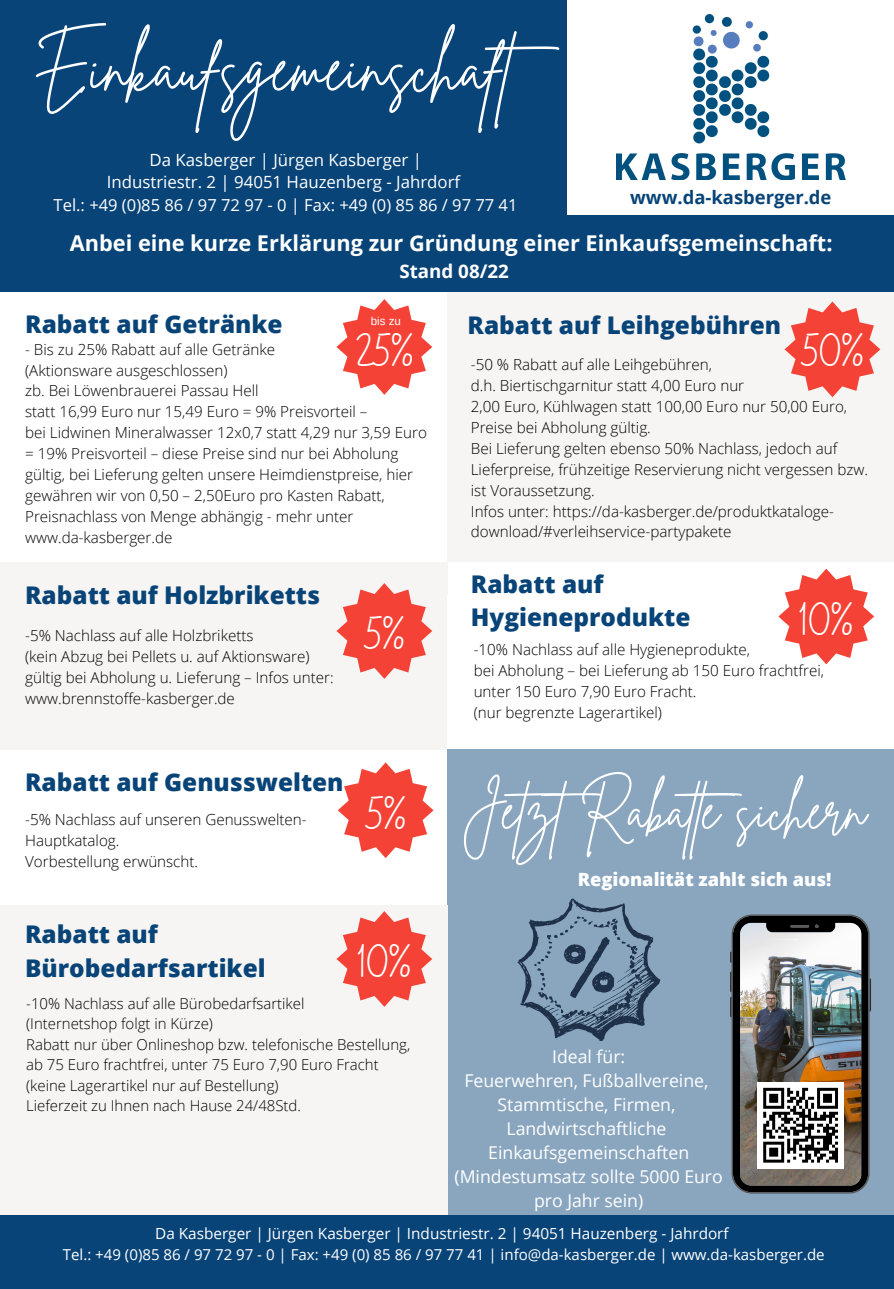
<style>
.page{position:relative;width:894px;height:1289px;background:#fff}
.page>*{position:absolute;margin:0;border:0;box-sizing:border-box;transform-origin:0 0}
.t1{font:66.45px "Brittany Signature";color:#fff}
.t2{font:53.7px "Brittany Signature";color:#fff}
.t3{font:46.05px "Buffalo";color:#fff}
.t4{font:800 24.3px/33.8px "Open Sans";color:#084478}
.t5{font:700 21.75px "Open Sans";color:#fff}
.t6{font:700 18.75px "Open Sans";color:#fff}
.t7{font:700 18.45px "Open Sans";color:#084478}
.t8{font:800 18.3px "Open Sans";color:#fff}
.t9{font:17.7px/23.9px "Open Sans";color:#fff;text-align:center}
.t10{font:16.8px/22.5px "Open Sans";color:#fff;text-align:center}
.t11{font:16.5px "Open Sans";color:#fff}
.t12{font:15.3px "Open Sans";color:#fff}
.t13{font:300 15.15px/20.9px "Open Sans";color:#000}
.t14{font:300 15px/20.5px "Open Sans";color:#000}
.t15{font:15px "Open Sans";color:#fff}
.t16{font:11.55px "Arimo";color:#fff}
</style>
<div class="page">
<div style="left:0;top:0;width:893px;height:292px;background:#084478"></div>
<div style="left:567px;top:0;width:326px;height:214px;background:#fff"></div>
<img style="left:616px;top:15px;width:229px;height:164px">
<div style="left:0;top:561px;width:447px;height:188px;background:#f6f5f3"></div>
<div style="left:447px;top:749px;width:446px;height:465px;background:#8aa6bf"></div>
<div style="left:447px;top:292px;width:446px;height:269px;background:#f6f5f3"></div>
<div style="left:0;top:1214px;width:893px;height:74px;background:#084478"></div>
<img style="left:730px;top:914px;width:140px;height:279px">
<div style="left:0;top:904px;width:447px;height:310px;background:#f6f5f3"></div>
<svg style="left:517px;top:898px;width:143px;height:142px"></svg>
<svg style="left:336px;top:299px;width:96px;height:96px"></svg>
<div style="left:360px;top:324px;width:47px;height:46px;background:#f44336"></div>
<svg style="left:336px;top:583px;width:96px;height:95px"></svg>
<div style="left:360px;top:608px;width:47px;height:46px;background:#f44336"></div>
<svg style="left:336px;top:911px;width:96px;height:95px"></svg>
<div style="left:360px;top:935px;width:47px;height:47px;background:#f44336"></div>
<svg style="left:784px;top:301px;width:96px;height:96px"></svg>
<div style="left:808px;top:326px;width:47px;height:46px;background:#f44336"></div>
<svg style="left:778px;top:568px;width:95px;height:96px"></svg>
<div style="left:802px;top:593px;width:47px;height:46px;background:#f44336"></div>
<svg style="left:337px;top:762px;width:96px;height:96px"></svg>
<div style="left:361px;top:787px;width:48px;height:46px;background:#f44336"></div>
<h1 class="t1" style="left:34px;top:24px;width:545px">Einkaufsgemeinschaft</h1>
<p class="t10" style="left:107px;top:148px;width:355px">Da Kasberger | Jürgen Kasberger |<br>Industriestr. 2 | 94051 Hauzenberg - Jahrdorf</p>
<p class="t11" style="left:54px;top:193px;width:465px">Tel.: +49 (0)85 86 / 97 72 97 - 0 | Fax: +49 (0) 85 86 / 97 77 41</p>
<h3 class="t5" style="left:70px;top:228px;width:764px">Anbei eine kurze Erklärung zur Gründung einer Einkaufsgemeinschaft:</h3>
<p class="t6" style="left:399px;top:258px;width:111px">Stand 08/22</p>
<p class="t7" style="left:630px;top:184px;width:203px">www.da-kasberger.de</p>
<h3 class="t4" style="left:25px;top:307px;width:259px">Rabatt auf Getränke</h3>
<p class="t16" style="left:370px;top:314px;width:32px">bis zu</p>
<h3 class="t3" style="left:355px;top:319px;width:59px">25%</h3>
<p class="t13" style="left:25px;top:338px;width:403px">- Bis zu 25% Rabatt auf alle Getränke<br>(Aktionsware ausgeschlossen)<br>zb. Bei Löwenbrauerei Passau Hell<br>statt 16,99 Euro nur 15,49 Euro = 9% Preisvorteil –<br>bei Lidwinen Mineralwasser 12x0,7 statt 4,29 nur 3,59 Euro = 19% Preisvorteil – diese Preise sind nur bei Abholung gültig, bei Lieferung gelten unsere Heimdienstpreise, hier gewähren wir von 0,50 – 2,50Euro pro Kasten Rabatt, Preisnachlass von Menge abhängig - mehr unter www.da-kasberger.de</p>
<h3 class="t4" style="left:25px;top:577px;width:296px">Rabatt auf Holzbriketts</h3>
<p class="t13" style="left:25px;top:624px;width:310px">-5% Nachlass auf alle Holzbriketts<br>(kein Abzug bei Pellets u. auf Aktionsware) gültig bei Abholung u. Lieferung – Infos unter: www.brennstoffe-kasberger.de</p>
<h3 class="t3" style="left:364px;top:603px;width:42px">5%</h3>
<h3 class="t4" style="left:25px;top:764px;width:320px">Rabatt auf Genusswelten</h3>
<p class="t13" style="left:25px;top:808px;width:283px">-5% Nachlass auf unseren Genusswelten-<br>Hauptkatalog.<br>Vorbestellung erwünscht.</p>
<h3 class="t3" style="left:365px;top:782px;width:42px">5%</h3>
<h3 class="t4" style="left:25px;top:916px;width:242px">Rabatt auf<br>Bürobedarfsartikel</h3>
<h3 class="t3" style="left:357px;top:931px;width:55px">10%</h3>
<p class="t14" style="left:26px;top:992px;width:385px">-10% Nachlass auf alle Bürobedarfsartikel<br>(Internetshop folgt in Kürze)<br>Rabatt nur über Onlineshop bzw. telefonische Bestellung, ab 75 Euro frachtfrei, unter 75 Euro 7,90 Euro Fracht (keine Lagerartikel nur auf Bestellung)<br>Lieferzeit zu Ihnen nach Hause 24/48Std.</p>
<h3 class="t4" style="left:467px;top:308px;width:315px">Rabatt auf Leihgebühren</h3>
<p class="t13" style="left:470px;top:354px;width:398px">-50 % Rabatt auf alle Leihgebühren,<br>d.h. Biertischgarnitur statt 4,00 Euro nur<br>2,00 Euro, Kühlwagen statt 100,00 Euro nur 50,00 Euro, Preise bei Abholung gültig.<br>Bei Lieferung gelten ebenso 50% Nachlass, jedoch auf Lieferpreise, frühzeitige Reservierung nicht vergessen bzw. ist Voraussetzung.<br>Infos unter: https://da-kasberger.de/produktkataloge&shy;download/#verleihservice-partypakete</p>
<h3 class="t3" style="left:801px;top:320px;width:64px">50%</h3>
<h3 class="t4" style="left:470px;top:566px;width:221px">Rabatt auf<br>Hygieneprodukte</h3>
<h3 class="t3" style="left:799px;top:588px;width:55px">10%</h3>
<p class="t13" style="left:473px;top:639px;width:352px">-10% Nachlass auf alle Hygieneprodukte,<br>bei Abholung – bei Lieferung ab 150 Euro frachtfrei, unter 150 Euro 7,90 Euro Fracht.<br>(nur begrenzte Lagerartikel)</p>
<h2 class="t2" style="left:461px;top:775px;width:406px">JetztRabatte sichern</h2>
<p class="t8" style="left:577px;top:865px;width:255px">Regionalität zahlt sich aus!</p>
<p class="t9" style="left:454px;top:1044px;width:270px">Ideal für:<br>Feuerwehren, Fußballvereine,<br>Stammtische, Firmen,<br>Landwirtschaftliche<br>Einkaufsgemeinschaften (Mindestumsatz sollte 5000 Euro pro Jahr sein)</p>
<p class="t12" style="left:155px;top:1222px;width:575px">Da Kasberger | Jürgen Kasberger | Industriestr. 2 | 94051 Hauzenberg - Jahrdorf</p>
<p class="t15" style="left:63px;top:1243px;width:763px">Tel.: +49 (0)85 86 / 97 72 97 - 0 | Fax: +49 (0) 85 86 / 97 77 41 | info@da-kasberger.de | www.da-kasberger.de</p>
</div>
